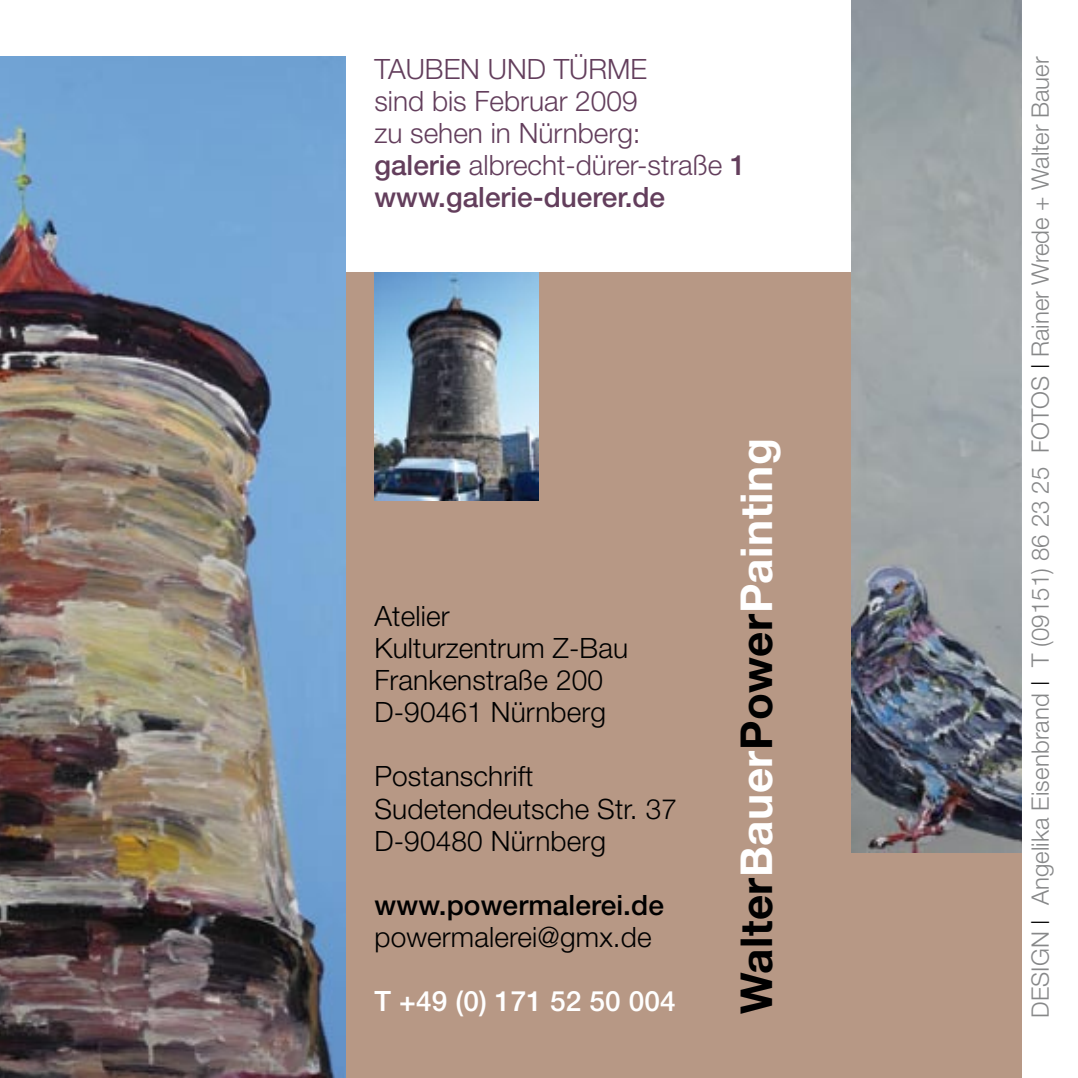
<style>
.page{position:relative;width:1078px;height:1078px;background:#fff}
.page>*{position:absolute;margin:0;border:0;box-sizing:border-box;transform-origin:0 0}
.t1{font:700 44px "Helvetica Neue";letter-spacing:.01em;color:#fff}
.t2{font:300 28px/32px "Helvetica Neue";letter-spacing:.005em;color:#000}
.t3{font:300 28px/32px "Helvetica Neue";color:#633e5c}
.t4{font:500 28px "Helvetica Neue";letter-spacing:.005em;color:#000}
.t5{font:500 28px "Helvetica Neue";letter-spacing:.005em;color:#fff}
.t6{font:300 24px "Helvetica Neue";letter-spacing:.005em;color:#878889}
.s1{font-weight:500}
.s2{color:#000}
</style>
<div class="page">
<div style="left:345px;top:272px;width:675px;height:805px;background:#b79885"></div>
<img style="left:851px;top:0;width:169px;height:852px">
<img style="left:0;top:57px;width:345px;height:1020px">
<img style="left:374px;top:272px;width:164px;height:228px">
<p class="t3" style="left:374px;top:52px;width:372px">TAUBEN UND TÜRME<br>sind bis Februar 2009<br>zu sehen in Nürnberg:<br><span class="s1">galerie</span> albrecht-dürer-straße <span class="s1">1 www.galerie-duerer.de</span></p>
<p class="t2" style="left:374px;top:599px;width:255px">Atelier<br>Kulturzentrum Z-Bau<br>Frankenstraße 200<br>D-90461 Nürnberg</p>
<p class="t2" style="left:374px;top:759px;width:304px">Postanschrift<br>Sudetendeutsche Str. 37<br>D-90480 Nürnberg</p>
<p class="t4" style="left:374px;top:887px;width:291px">www.powermalerei.de</p>
<p class="t2" style="left:374px;top:919px;width:279px">powermalerei@gmx.de</p>
<p class="t5" style="left:374px;top:983px;width:303px">T +49 (0) 171 52 50 004</p>
<h1 class="t1" style="left:729px;top:1013px;width:577px;rotate:-90deg"><span class="s2">Walter</span>Bauer<span class="s2">Power</span>Painting</h1>
<p class="t6" style="left:1025px;top:1017px;width:962px;rotate:-90deg">DESIGN <span class="s2">|</span> Angelika Eisenbrand <span class="s2">|</span> T (09151) 86 23 25 FOTOS <span class="s2">|</span> Rainer Wrede + Walter Bauer</p>
</div>
